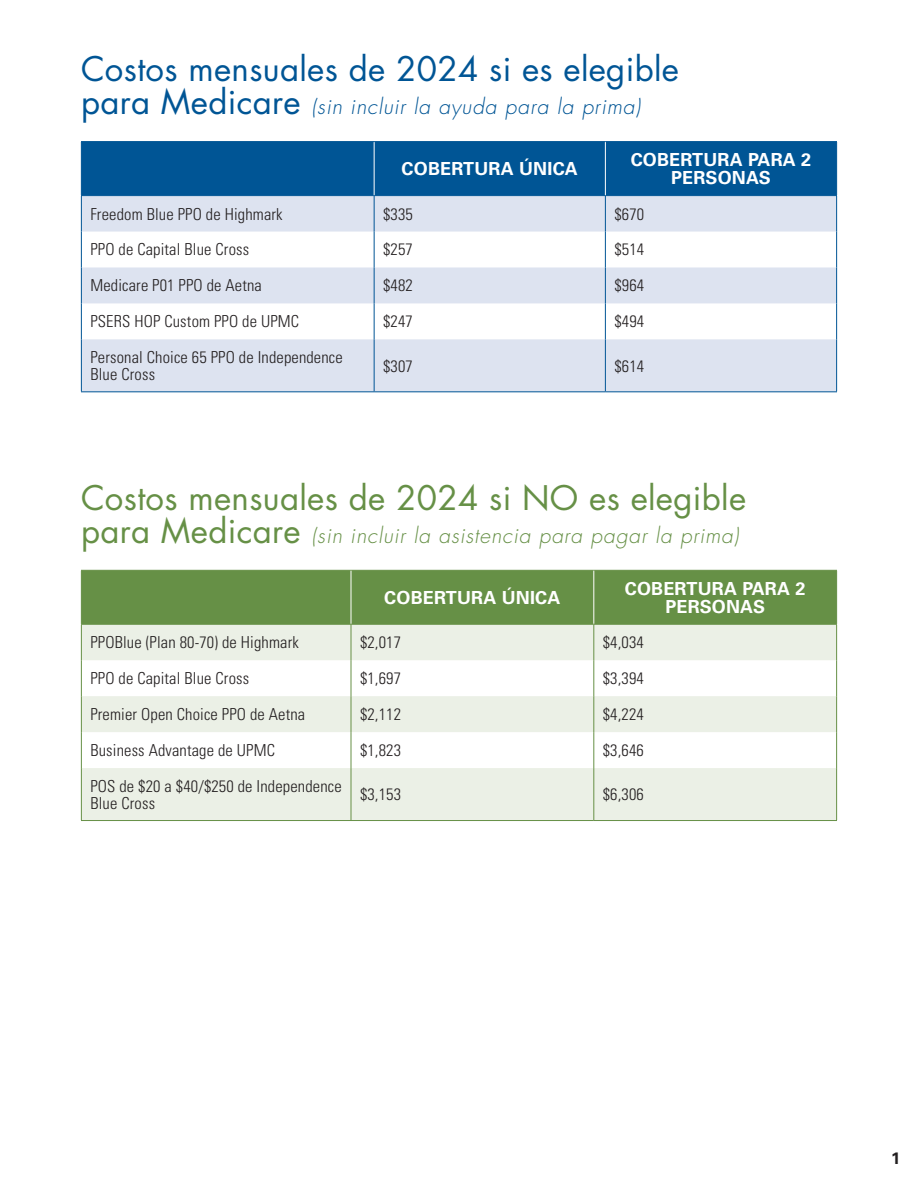
<style>
.page{position:relative;width:918px;height:1188px;background:#fff}
.page>*{position:absolute;margin:0;border:0;box-sizing:border-box;transform-origin:0 0}
.Head_A{font:33px "Futura Std";letter-spacing:.01em;color:#669046}
.Head_A-2{font:33px "Futura Std";letter-spacing:.01em;color:#005595}
.Head_A-3{font:italic 300 21px "Futura Std";letter-spacing:.04em;color:#669046}
.Head_A-4{font:italic 300 21px "Futura Std";letter-spacing:.04em;color:#005595}
.Text_1{font:700 18px/18px "Univers LT Std";letter-spacing:.01em;color:#fff;text-align:center}
.Text_1-2{font:300 condensed 16.5px/16.5px "Univers LT Std";letter-spacing:.01em;color:#231f20}
.t1{font:700 16.5px "Univers LT Std";color:#231f20}
.s1{font-weight:400;font-style:normal;font-size:33px}
</style>
<div class="page">
<div style="left:82px;top:142px;width:754px;height:53px;background:#005595"></div>
<svg style="left:82px;top:196px;width:754px;height:195px;fill:#dde3f0"></svg>
<hr style="left:81px;top:142px;width:1px;height:53px;background:#005595">
<hr style="left:81px;top:196px;width:1px;height:36px;background:#005595">
<hr style="left:81px;top:195px;width:293px;height:1px;background:#005595">
<hr style="left:374px;top:196px;width:1px;height:36px;background:#005595">
<hr style="left:605px;top:196px;width:1px;height:36px;background:#005595">
<hr style="left:836px;top:196px;width:1px;height:36px;background:#005595">
<hr style="left:81px;top:232px;width:1px;height:35px;background:#005595">
<hr style="left:81px;top:267px;width:1px;height:36px;background:#005595">
<hr style="left:81px;top:303px;width:1px;height:36px;background:#005595">
<hr style="left:374px;top:232px;width:1px;height:35px;background:#005595">
<hr style="left:374px;top:267px;width:1px;height:36px;background:#005595">
<hr style="left:374px;top:303px;width:1px;height:36px;background:#005595">
<hr style="left:374px;top:142px;width:1px;height:53px;background:#fff">
<hr style="left:605px;top:142px;width:1px;height:53px;background:#fff">
<hr style="left:605px;top:232px;width:1px;height:35px;background:#005595">
<hr style="left:605px;top:267px;width:1px;height:36px;background:#005595">
<hr style="left:605px;top:303px;width:1px;height:36px;background:#005595">
<hr style="left:836px;top:232px;width:1px;height:35px;background:#005595">
<hr style="left:836px;top:267px;width:1px;height:36px;background:#005595">
<hr style="left:836px;top:303px;width:1px;height:36px;background:#005595">
<hr style="left:81px;top:339px;width:1px;height:52px;background:#005595">
<hr style="left:374px;top:339px;width:1px;height:52px;background:#005595">
<hr style="left:605px;top:339px;width:1px;height:52px;background:#005595">
<hr style="left:836px;top:339px;width:1px;height:52px;background:#005595">
<hr style="left:81px;top:141px;width:293px;height:1px;background:#005595">
<hr style="left:81px;top:391px;width:293px;height:1px;background:#005595">
<hr style="left:374px;top:391px;width:231px;height:1px;background:#005595">
<hr style="left:605px;top:391px;width:232px;height:1px;background:#005595">
<hr style="left:836px;top:142px;width:1px;height:53px;background:#005595">
<hr style="left:374px;top:195px;width:231px;height:1px;background:#005595">
<hr style="left:605px;top:195px;width:232px;height:1px;background:#005595">
<hr style="left:374px;top:141px;width:231px;height:1px;background:#005595">
<hr style="left:605px;top:141px;width:232px;height:1px;background:#005595">
<div style="left:82px;top:571px;width:754px;height:53px;background:#669046"></div>
<svg style="left:82px;top:625px;width:754px;height:195px;fill:#ebf0e6"></svg>
<hr style="left:81px;top:570px;width:270px;height:1px;background:#669046">
<hr style="left:351px;top:570px;width:243px;height:1px;background:#669046">
<hr style="left:594px;top:570px;width:243px;height:1px;background:#669046">
<hr style="left:81px;top:820px;width:270px;height:1px;background:#669046">
<hr style="left:351px;top:820px;width:243px;height:1px;background:#669046">
<hr style="left:594px;top:820px;width:243px;height:1px;background:#669046">
<hr style="left:81px;top:571px;width:1px;height:53px;background:#669046">
<hr style="left:836px;top:571px;width:1px;height:53px;background:#669046">
<hr style="left:351px;top:571px;width:1px;height:53px;background:#fff">
<hr style="left:593px;top:571px;width:1px;height:53px;background:#fff">
<hr style="left:81px;top:625px;width:1px;height:35px;background:#669046">
<hr style="left:81px;top:624px;width:270px;height:1px;background:#669046">
<hr style="left:351px;top:625px;width:1px;height:35px;background:#669046">
<hr style="left:351px;top:624px;width:243px;height:1px;background:#669046">
<hr style="left:593px;top:625px;width:1px;height:35px;background:#669046">
<hr style="left:594px;top:624px;width:243px;height:1px;background:#669046">
<hr style="left:836px;top:625px;width:1px;height:35px;background:#669046">
<hr style="left:81px;top:660px;width:1px;height:36px;background:#669046">
<hr style="left:81px;top:696px;width:1px;height:36px;background:#669046">
<hr style="left:81px;top:732px;width:1px;height:36px;background:#669046">
<hr style="left:81px;top:768px;width:1px;height:52px;background:#669046">
<hr style="left:351px;top:660px;width:1px;height:36px;background:#669046">
<hr style="left:351px;top:696px;width:1px;height:36px;background:#669046">
<hr style="left:351px;top:732px;width:1px;height:36px;background:#669046">
<hr style="left:351px;top:768px;width:1px;height:52px;background:#669046">
<hr style="left:593px;top:660px;width:1px;height:36px;background:#669046">
<hr style="left:593px;top:696px;width:1px;height:36px;background:#669046">
<hr style="left:593px;top:732px;width:1px;height:36px;background:#669046">
<hr style="left:593px;top:768px;width:1px;height:52px;background:#669046">
<hr style="left:836px;top:660px;width:1px;height:36px;background:#669046">
<hr style="left:836px;top:696px;width:1px;height:36px;background:#669046">
<hr style="left:836px;top:732px;width:1px;height:36px;background:#669046">
<hr style="left:836px;top:768px;width:1px;height:52px;background:#669046">
<h1 class="Head_A-2" style="left:81px;top:48px;width:600px">Costos mensuales de 2024 si es elegible</h1>
<h1 class="Head_A-4" style="left:81px;top:94px;width:561px"><span class="s1">para Medicare</span> (sin incluir la ayuda para la prima)</h1>
<p class="Text_1" style="left:402px;top:160px;width:178px">COBERTURA ÚNICA</p>
<p class="Text_1" style="left:631px;top:151px;width:182px">COBERTURA PARA 2<br>PERSONAS</p>
<p class="Text_1-2" style="left:90px;top:205px;width:194px">Freedom Blue PPO de Highmark</p>
<p class="Text_1-2" style="left:383px;top:205px;width:31px">$335</p>
<p class="Text_1-2" style="left:614px;top:205px;width:31px">$670</p>
<p class="Text_1-2" style="left:90px;top:241px;width:160px">PPO de Capital Blue Cross</p>
<p class="Text_1-2" style="left:383px;top:241px;width:31px">$257</p>
<p class="Text_1-2" style="left:614px;top:241px;width:31px">$514</p>
<p class="Text_1-2" style="left:90px;top:277px;width:173px">Medicare P01 PPO de Aetna</p>
<p class="Text_1-2" style="left:383px;top:277px;width:31px">$482</p>
<p class="Text_1-2" style="left:614px;top:277px;width:31px">$964</p>
<p class="Text_1-2" style="left:90px;top:313px;width:210px">PSERS HOP Custom PPO de UPMC</p>
<p class="Text_1-2" style="left:383px;top:313px;width:31px">$247</p>
<p class="Text_1-2" style="left:614px;top:313px;width:31px">$494</p>
<p class="Text_1-2" style="left:90px;top:349px;width:254px">Personal Choice 65 PPO de Independence<br>Blue Cross</p>
<p class="Text_1-2" style="left:383px;top:358px;width:31px">$307</p>
<p class="Text_1-2" style="left:614px;top:358px;width:31px">$614</p>
<h1 class="Head_A" style="left:81px;top:477px;width:667px">Costos mensuales de 2024 si NO es elegible</h1>
<h1 class="Head_A-3" style="left:81px;top:523px;width:659px"><span class="s1">para Medicare</span> (sin incluir la asistencia para pagar la prima)</h1>
<p class="Text_1" style="left:384px;top:589px;width:178px">COBERTURA ÚNICA</p>
<p class="Text_1" style="left:625px;top:580px;width:182px">COBERTURA PARA 2<br>PERSONAS</p>
<p class="Text_1-2" style="left:90px;top:634px;width:210px">PPOBlue (Plan 80-70) de Highmark</p>
<p class="Text_1-2" style="left:360px;top:634px;width:43px">$2,017</p>
<p class="Text_1-2" style="left:603px;top:634px;width:43px">$4,034</p>
<p class="Text_1-2" style="left:90px;top:670px;width:160px">PPO de Capital Blue Cross</p>
<p class="Text_1-2" style="left:360px;top:670px;width:43px">$1,697</p>
<p class="Text_1-2" style="left:603px;top:670px;width:43px">$3,394</p>
<p class="Text_1-2" style="left:90px;top:706px;width:216px">Premier Open Choice PPO de Aetna</p>
<p class="Text_1-2" style="left:360px;top:706px;width:43px">$2,112</p>
<p class="Text_1-2" style="left:603px;top:706px;width:43px">$4,224</p>
<p class="Text_1-2" style="left:90px;top:742px;width:186px">Business Advantage de UPMC</p>
<p class="Text_1-2" style="left:360px;top:742px;width:43px">$1,823</p>
<p class="Text_1-2" style="left:603px;top:742px;width:43px">$3,646</p>
<p class="Text_1-2" style="left:90px;top:778px;width:253px">POS de $20 a $40/$250 de Independence<br>Blue Cross</p>
<p class="Text_1-2" style="left:360px;top:786px;width:43px">$3,153</p>
<p class="Text_1-2" style="left:603px;top:786px;width:43px">$6,306</p>
<p class="t1" style="left:891px;top:1148px;width:11px">1</p>
</div>
